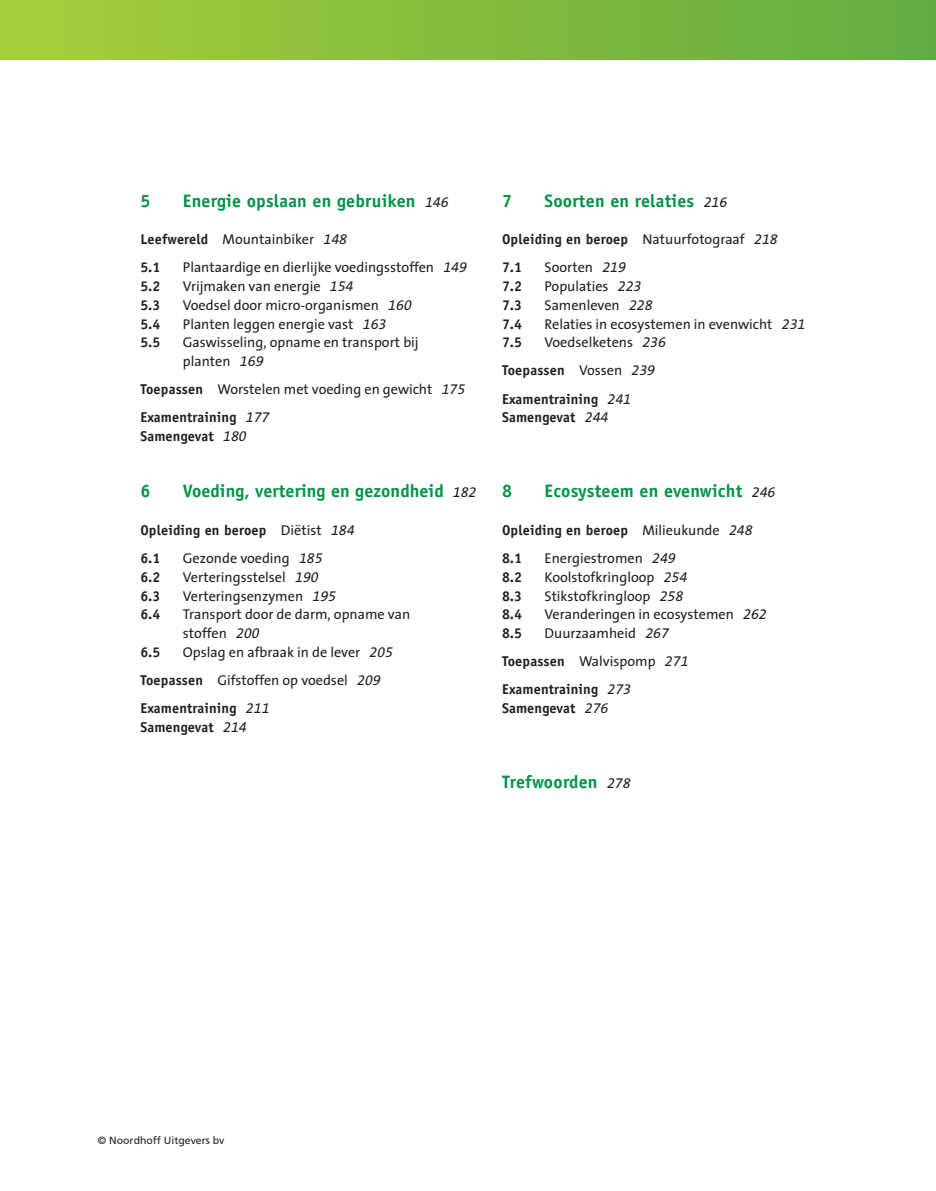
<style>
.page{position:relative;width:936px;height:1191px;background:#fff}
.page>*{position:absolute;margin:0;border:0;box-sizing:border-box;transform-origin:0 0}
.t1{font:700 18px "Officina Sans Std";letter-spacing:.01em;color:#009446}
.t2{font:14.25px/28.2px "Thesis Sans";color:#231f20}
.t3{font:700 14.25px/28.2px "Officina Sans Std";letter-spacing:.01em;color:#231f20}
.t4{font:10.5px "Frutiger LT Std";color:#231f20}
.s1{font-family:"The Sans Expert";font-weight:400;font-style:italic;font-size:14.25px;color:#231f20}
.s2{font-family:"Thesis Sans";font-weight:400}
.s3{font-family:"The Sans Expert";font-weight:400;font-style:italic}
.s4{font-family:"The Sans Expert";font-style:italic}
.s5{font-family:"Officina Sans Std";font-weight:700}
</style>
<div class="page">
<div style="left:0;top:0;width:21px;height:60px;background:#a5cd39"></div>
<div style="left:21px;top:0;width:914px;height:60px;background:linear-gradient(to right,#a7cd39,#61ac42)"></div>
<p class="t1" style="left:140px;top:189px;width:12px">5</p>
<p class="t1" style="left:183px;top:189px;width:267px">Energie opslaan en gebruiken <span class="s1">146</span></p>
<p class="t3" style="left:140px;top:225px;width:208px">Leefwereld <span class="s2">Mountainbiker</span> <span class="s3">148<br></span>5.1</p>
<p class="t2" style="left:183px;top:253px;width:285px">Plantaardige en dierlijke voedingsstoffen <span class="s4">149</span></p>
<p class="t3" style="left:140px;top:272px;width:22px">5.2</p>
<p class="t2" style="left:183px;top:272px;width:172px">Vrijmaken van energie <span class="s4">154</span></p>
<p class="t3" style="left:140px;top:291px;width:22px">5.3</p>
<p class="t2" style="left:183px;top:290px;width:230px">Voedsel door micro-organismen <span class="s4">160</span></p>
<p class="t3" style="left:140px;top:309px;width:22px">5.4</p>
<p class="t2" style="left:183px;top:309px;width:205px">Planten leggen energie vast <span class="s4">163</span></p>
<p class="t3" style="left:140px;top:328px;width:22px">5.5</p>
<p class="t2" style="left:183px;top:333px;width:237px;line-height:18.8px">Gaswisseling, opname en transport bij planten <span class="s4">169</span></p>
<p class="t2" style="left:140px;top:375px;width:326px"><span class="s5">Toepassen</span> Worstelen met voeding en gewicht <span class="s4">175<br></span><span class="s5">Examentraining</span> <span class="s4">177</span></p>
<p class="t3" style="left:140px;top:422px;width:108px">Samengevat <span class="s3">180</span></p>
<p class="t1" style="left:140px;top:480px;width:12px">6</p>
<p class="t1" style="left:183px;top:480px;width:295px">Voeding, vertering en gezondheid <span class="s1">182</span></p>
<p class="t3" style="left:140px;top:516px;width:216px">Opleiding en beroep <span class="s2">Diëtist</span> <span class="s3">184<br></span>6.1</p>
<p class="t2" style="left:183px;top:543px;width:141px">Gezonde voeding <span class="s4">185</span></p>
<p class="t3" style="left:140px;top:562px;width:22px">6.2</p>
<p class="t2" style="left:183px;top:562px;width:137px">Verteringsstelsel <span class="s4">190</span></p>
<p class="t3" style="left:140px;top:581px;width:22px">6.3</p>
<p class="t2" style="left:183px;top:581px;width:154px">Verteringsenzymen <span class="s4">195</span></p>
<p class="t3" style="left:140px;top:600px;width:22px">6.4</p>
<p class="t2" style="left:183px;top:604px;width:229px;line-height:18.8px">Transport door de darm, opname van stoffen <span class="s4">200</span></p>
<p class="t3" style="left:140px;top:637px;width:22px">6.5</p>
<p class="t2" style="left:140px;top:637px;width:254px;text-indent:43px">Opslag en afbraak in de lever <span class="s4">205<br></span><span class="s5">Toepassen</span> Gifstoffen op voedsel <span class="s4">209<br></span><span class="s5">Examentraining</span> <span class="s4">211</span></p>
<p class="t3" style="left:140px;top:712px;width:108px">Samengevat <span class="s3">214</span></p>
<p class="t1" style="left:502px;top:189px;width:12px">7</p>
<p class="t1" style="left:544px;top:189px;width:184px">Soorten en relaties <span class="s1">216</span></p>
<p class="t3" style="left:502px;top:225px;width:277px">Opleiding en beroep <span class="s2">Natuurfotograaf</span> <span class="s3">218<br></span>7.1</p>
<p class="t2" style="left:544px;top:253px;width:83px">Soorten <span class="s4">219</span></p>
<p class="t3" style="left:502px;top:272px;width:22px">7.2</p>
<p class="t2" style="left:544px;top:272px;width:98px">Populaties <span class="s4">223</span></p>
<p class="t3" style="left:502px;top:291px;width:22px">7.3</p>
<p class="t2" style="left:544px;top:290px;width:109px">Samenleven <span class="s4">228</span></p>
<p class="t3" style="left:502px;top:309px;width:22px">7.4</p>
<p class="t2" style="left:544px;top:309px;width:262px">Relaties in ecosystemen in evenwicht <span class="s4">231</span></p>
<p class="t3" style="left:502px;top:328px;width:22px">7.5</p>
<p class="t3" style="left:502px;top:328px;width:165px;text-indent:43px"><span class="s2">Voedselketens</span> <span class="s3">236<br></span>Toepassen <span class="s2">Vossen</span> <span class="s3">239<br></span>Examentraining <span class="s3">241</span></p>
<p class="t3" style="left:502px;top:403px;width:108px">Samengevat <span class="s3">244</span></p>
<p class="t1" style="left:502px;top:480px;width:12px">8</p>
<p class="t1" style="left:544px;top:480px;width:232px">Ecosysteem en evenwicht <span class="s1">246</span></p>
<p class="t3" style="left:502px;top:516px;width:252px">Opleiding en beroep <span class="s2">Milieukunde</span> <span class="s3">248<br></span>8.1</p>
<p class="t2" style="left:544px;top:543px;width:133px">Energiestromen <span class="s4">249</span></p>
<p class="t3" style="left:502px;top:562px;width:22px">8.2</p>
<p class="t2" style="left:544px;top:562px;width:144px">Koolstofkringloop <span class="s4">254</span></p>
<p class="t3" style="left:502px;top:581px;width:22px">8.3</p>
<p class="t2" style="left:544px;top:581px;width:140px">Stikstofkringloop <span class="s4">258</span></p>
<p class="t3" style="left:502px;top:600px;width:22px">8.4</p>
<p class="t2" style="left:544px;top:600px;width:224px">Veranderingen in ecosystemen <span class="s4">262</span></p>
<p class="t3" style="left:502px;top:619px;width:22px">8.5</p>
<p class="t3" style="left:502px;top:619px;width:188px;text-indent:43px"><span class="s2">Duurzaamheid</span> <span class="s3">267<br></span>Toepassen <span class="s2">Walvispomp</span> <span class="s3">271<br></span>Examentraining <span class="s3">273</span></p>
<p class="t3" style="left:502px;top:694px;width:108px">Samengevat <span class="s3">276</span></p>
<p class="t1" style="left:502px;top:770px;width:130px">Trefwoorden <span class="s1">278</span></p>
<p class="t4" style="left:98px;top:1134px;width:128px">© Noordhoff Uitgevers bv</p>
</div>
